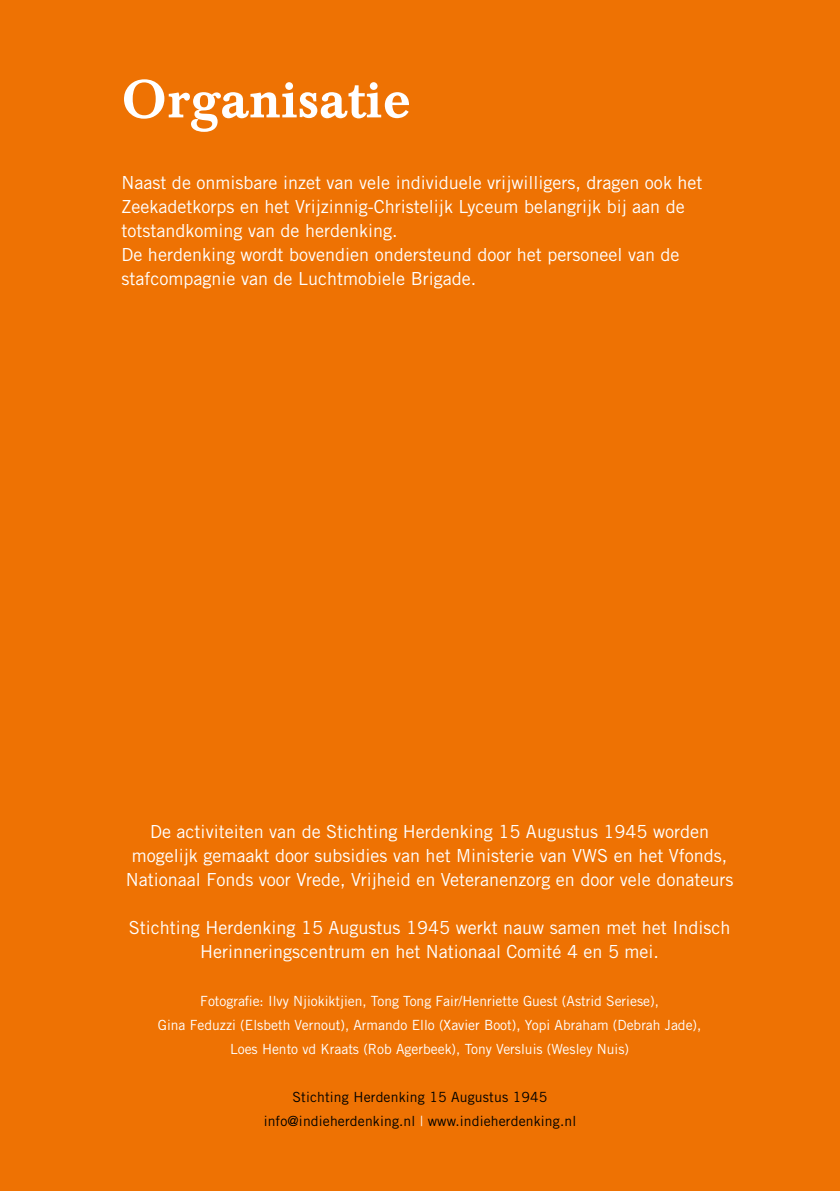
<style>
.page{position:relative;width:840px;height:1191px;background:#fff}
.page>*{position:absolute;margin:0;border:0;box-sizing:border-box;transform-origin:0 0}
.t1{font:500 52px "Baskerville BE";letter-spacing:.01em;color:#fff}
.t2{font:18px/24px "Trade Gothic LT Std";color:#fff;text-align:center}
.t3{font:14px/24px "Trade Gothic LT Std";color:#fff;text-align:center}
.t4{font:14px/24px "Trade Gothic LT Std";letter-spacing:.01em;color:#000;text-align:center}
.s1{color:#fff}
</style>
<div class="page">
<div style="left:0;top:0;width:839px;height:1191px;background:#ee7203"></div>
<h1 class="t1" style="left:121px;top:69px;width:291px">Organisatie</h1>
<p class="t2" style="left:121px;top:171px;width:582px;text-align:left">Naast de onmisbare inzet van vele individuele vrijwilligers, dragen ook het Zeekadetkorps en het Vrijzinnig-Christelijk Lyceum belangrijk bij aan de totstandkoming van de herdenking.<br>De herdenking wordt bovendien ondersteund door het personeel van de stafcompagnie van de Luchtmobiele Brigade.</p>
<p class="t2" style="left:126px;top:819px;width:609px">De activiteiten van de Stichting Herdenking 15 Augustus 1945 worden mogelijk gemaakt door subsidies van het Ministerie van VWS en het Vfonds,<br>Nationaal Fonds voor Vrede, Vrijheid en Veteranenzorg en door vele donateurs</p>
<p class="t2" style="left:129px;top:915px;width:602px">Stichting Herdenking 15 Augustus 1945 werkt nauw samen met het Indisch<br>Herinneringscentrum en het Nationaal Comité 4 en 5 mei.</p>
<p class="t3" style="left:158px;top:988px;width:545px">Fotografie: Ilvy Njiokiktjien, Tong Tong Fair/Henriette Guest (Astrid Seriese),<br>Gina Feduzzi (Elsbeth Vernout), Armando Ello (Xavier Boot), Yopi Abraham (Debrah Jade),<br>Loes Hento vd Kraats (Rob Agerbeek), Tony Versluis (Wesley Nuis)</p>
<p class="t4" style="left:263px;top:1084px;width:314px">Stichting Herdenking 15 Augustus 1945 info@indieherdenking.nl <span class="s1">|</span> www.indieherdenking.nl</p>
</div>
